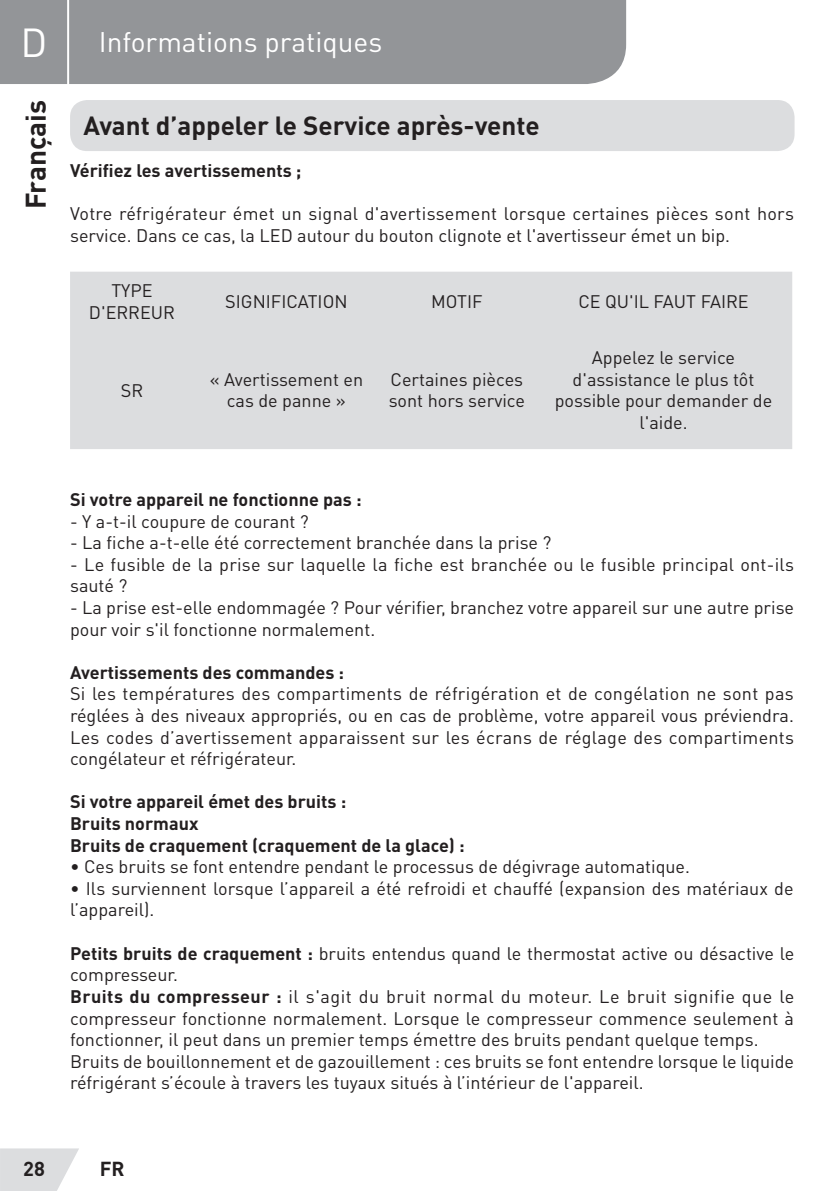
<style>
.page{position:relative;width:840px;height:1191px;background:#fff}
.page>*{position:absolute;margin:0;border:0;box-sizing:border-box;transform-origin:0 0}
.t1{font:40px "DIN Pro";color:#fff}
.t2{font:28px "DIN Pro";color:#fff}
.t3{font:700 28px "DIN Pro";color:#231f20}
.Sous-titre{font:700 26px "DIN Pro";color:#231f20}
.t4{font:700 20px "DIN Pro";color:#231f20}
.t5{font:18px/21.6px "DIN Pro";color:#231f20}
.t6{font:700 18px "DIN Pro";color:#231f20}
.s1{font-weight:700}
</style>
<div class="page">
<svg style="left:0;top:1148px;width:79px;height:43px;background:#e1e2e3"></svg>
<div style="left:0;top:0;width:625px;height:84px;background:#939598"></div>
<hr style="left:67px;top:0;width:2px;height:94px;background:#fff">
<div style="left:70px;top:100px;width:724px;height:51px;background:#dcdddf;border-radius:17px"></div>
<div style="left:70px;top:272px;width:721px;height:177px;background:#dcdddf"></div>
<h1 class="t1" style="left:21px;top:15px;width:28px">D</h1>
<h2 class="t3" style="left:17px;top:209px;width:111px;rotate:-90deg">Français</h2>
<h2 class="t2" style="left:99px;top:23px;width:285px">Informations pratiques</h2>
<p class="Sous-titre" style="left:83px;top:108px;width:457px">Avant d’appeler le Service après-vente</p>
<p class="t6" style="left:70px;top:158px;width:233px">Vérifiez les avertissements ;</p>
<p class="t5" style="left:70px;top:202px;width:725px">Votre réfrigérateur émet un signal d'avertissement lorsque certaines pièces sont hors service. Dans ce cas, la LED autour du bouton clignote et l'avertisseur émet un bip.</p>
<p class="t5" style="left:89px;top:279px;width:88px;text-align:center">TYPE<br>D'ERREUR</p>
<p class="t5" style="left:225px;top:290px;width:124px">SIGNIFICATION</p>
<p class="t5" style="left:431px;top:290px;width:53px">MOTIF</p>
<p class="t5" style="left:578px;top:290px;width:172px">CE QU'IL FAUT FAIRE</p>
<p class="t5" style="left:121px;top:378px;width:24px">SR</p>
<p class="t5" style="left:209px;top:368px;width:155px;text-align:center">« Avertissement en cas de panne »</p>
<p class="t5" style="left:388px;top:368px;width:138px">Certaines pièces sont hors service</p>
<p class="t5" style="left:554px;top:346px;width:219px;text-align:center">Appelez le service d'assistance le plus tôt possible pour demander de l'aide.</p>
<p class="t6" style="left:70px;top:487px;width:293px">Si votre appareil ne fonctionne pas :</p>
<p class="t5" style="left:70px;top:509px;width:240px">- Y a-t-il coupure de courant ?</p>
<p class="t5" style="left:70px;top:531px;width:482px">- La fiche a-t-elle été correctement branchée dans la prise ?</p>
<p class="t5" style="left:70px;top:552px;width:725px">- Le fusible de la prise sur laquelle la fiche est branchée ou le fusible principal ont-ils sauté ?</p>
<p class="t5" style="left:70px;top:596px;width:725px">- La prise est-elle endommagée ? Pour vérifier, branchez votre appareil sur une autre prise pour voir s'il fonctionne normalement.</p>
<p class="t6" style="left:70px;top:660px;width:275px">Avertissements des commandes :</p>
<p class="t5" style="left:70px;top:682px;width:725px;text-align:justify">Si les températures des compartiments de réfrigération et de congélation ne sont pas réglées à des niveaux appropriés, ou en cas de problème, votre appareil vous préviendra.<br>Les codes d’avertissement apparaissent sur les écrans de réglage des compartiments congélateur et réfrigérateur.</p>
<p class="t6" style="left:70px;top:789px;width:277px">Si votre appareil émet des bruits :</p>
<p class="t6" style="left:70px;top:811px;width:130px">Bruits normaux</p>
<p class="t6" style="left:70px;top:833px;width:396px">Bruits de craquement (craquement de la glace) :</p>
<p class="t5" style="left:70px;top:855px;width:621px">• Ces bruits se font entendre pendant le processus de dégivrage automatique.</p>
<p class="t5" style="left:70px;top:876px;width:724px">• Ils surviennent lorsque l’appareil a été refroidi et chauffé (expansion des matériaux de l’appareil).</p>
<p class="t5" style="left:70px;top:941px;width:725px"><span class="s1">Petits bruits de craquement :</span> bruits entendus quand le thermostat active ou désactive le compresseur.</p>
<p class="t5" style="left:70px;top:984px;width:725px;text-align:justify"><span class="s1">Bruits du compresseur :</span> il s'agit du bruit normal du moteur. Le bruit signifie que le compresseur fonctionne normalement. Lorsque le compresseur commence seulement à fonctionner, il peut dans un premier temps émettre des bruits pendant quelque temps.</p>
<p class="t5" style="left:70px;top:1049px;width:725px">Bruits de bouillonnement et de gazouillement : ces bruits se font entendre lorsque le liquide réfrigérant s’écoule à travers les tuyaux situés à l’intérieur de l'appareil.</p>
<p class="t4" style="left:23px;top:1155px;width:23px">28</p>
<p class="t4" style="left:100px;top:1155px;width:26px">FR</p>
</div>
